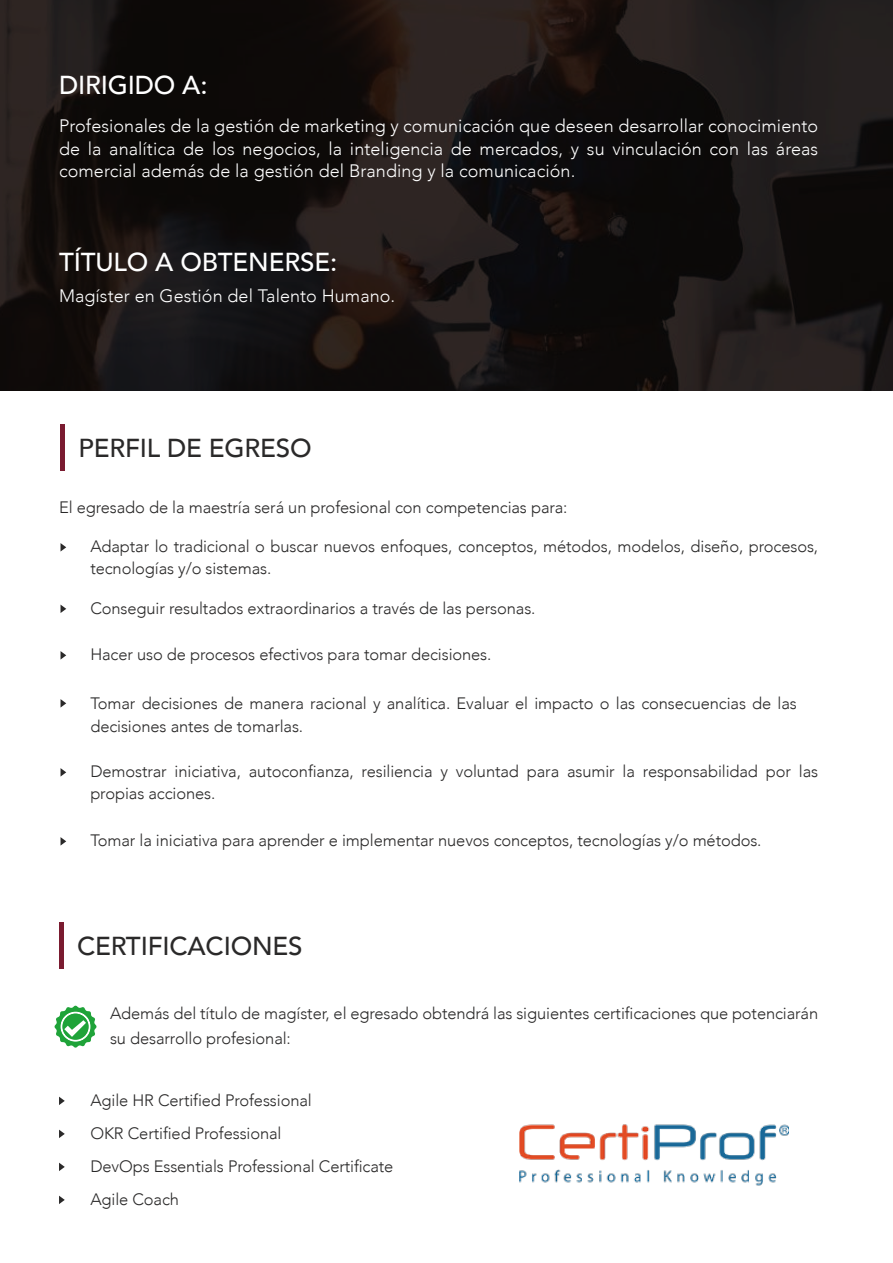
<style>
.page{position:relative;width:893px;height:1263px;background:#fff}
.page>*{position:absolute;margin:0;border:0;box-sizing:border-box;transform-origin:0 0}
.t1{font:500 25.95px "Avenir";letter-spacing:-.005em;color:#2a2929}
.t2{font:500 25.95px "Avenir";letter-spacing:-.005em;color:#fff}
.t3{font:300 18px/22.5px "Avenir";letter-spacing:.005em;color:#fff;text-align:justify}
.t4{font:300 16.5px/22.5px "Avenir";letter-spacing:-.005em;color:#2a2929}
</style>
<div class="page">
<svg style="left:0;top:0;width:893px;height:391px;background:#171312"></svg>
<svg style="left:61px;top:543px;width:5px;height:8px"></svg>
<svg style="left:61px;top:605px;width:5px;height:8px"></svg>
<svg style="left:61px;top:651px;width:5px;height:8px"></svg>
<svg style="left:61px;top:699px;width:5px;height:8px"></svg>
<svg style="left:61px;top:768px;width:5px;height:8px"></svg>
<svg style="left:61px;top:837px;width:5px;height:8px"></svg>
<hr style="left:61px;top:424px;width:4px;height:46px;background:#7a1b30">
<svg style="left:59px;top:1097px;width:6px;height:8px"></svg>
<svg style="left:59px;top:1130px;width:6px;height:8px"></svg>
<svg style="left:59px;top:1163px;width:6px;height:8px"></svg>
<svg style="left:59px;top:1196px;width:6px;height:8px"></svg>
<hr style="left:59px;top:922px;width:4px;height:46px;background:#7a1b30">
<svg style="left:55px;top:1006px;width:42px;height:42px"></svg>
<img style="left:519px;top:1124px;width:269px;height:62px">
<h1 class="t2" style="left:59px;top:70px;width:150px">DIRIGIDO A:</h1>
<p class="t3" style="left:59px;top:115px;width:761px">Profesionales de la gestión de marketing y comunicación que deseen desarrollar conocimiento de la analítica de los negocios, la inteligencia de mercados, y su vinculación con las áreas comercial además de la gestión del Branding y la comunicación.</p>
<h1 class="t2" style="left:59px;top:246px;width:280px">TÍTULO A OBTENERSE:</h1>
<p class="t3" style="left:59px;top:285px;width:338px">Magíster en Gestión del Talento Humano.</p>
<h1 class="t1" style="left:79px;top:433px;width:235px">PERFIL DE EGRESO</h1>
<p class="t4" style="left:59px;top:496px;width:510px">El egresado de la maestría será un profesional con competencias para:</p>
<p class="t4" style="left:90px;top:535px;width:729px">Adaptar lo tradicional o buscar nuevos enfoques, conceptos, métodos, modelos, diseño, procesos, tecnologías y/o sistemas.</p>
<p class="t4" style="left:90px;top:597px;width:447px">Conseguir resultados extraordinarios a través de las personas.</p>
<p class="t4" style="left:90px;top:643px;width:403px">Hacer uso de procesos efectivos para tomar decisiones.</p>
<p class="t4" style="left:90px;top:693px;width:708px">Tomar decisiones de manera racional y analítica. Evaluar el impacto o las consecuencias de las decisiones antes de tomarlas.</p>
<p class="t4" style="left:90px;top:760px;width:729px">Demostrar iniciativa, autoconfianza, resiliencia y voluntad para asumir la responsabilidad por las propias acciones.</p>
<p class="t4" style="left:90px;top:829px;width:673px">Tomar la iniciativa para aprender e implementar nuevos conceptos, tecnologías y/o métodos.</p>
<h1 class="t1" style="left:77px;top:930px;width:227px">CERTIFICACIONES</h1>
<p class="t4" style="left:110px;top:1000px;width:710px;line-height:25.5px">Además del título de magíster, el egresado obtendrá las siguientes certificaciones que potenciarán su desarrollo profesional:</p>
<p class="t4" style="left:90px;top:1084px;width:305px;line-height:33px">Agile HR Certified Professional<br>OKR Certified Professional<br>DevOps Essentials Professional Certificate<br>Agile Coach</p>
</div>
